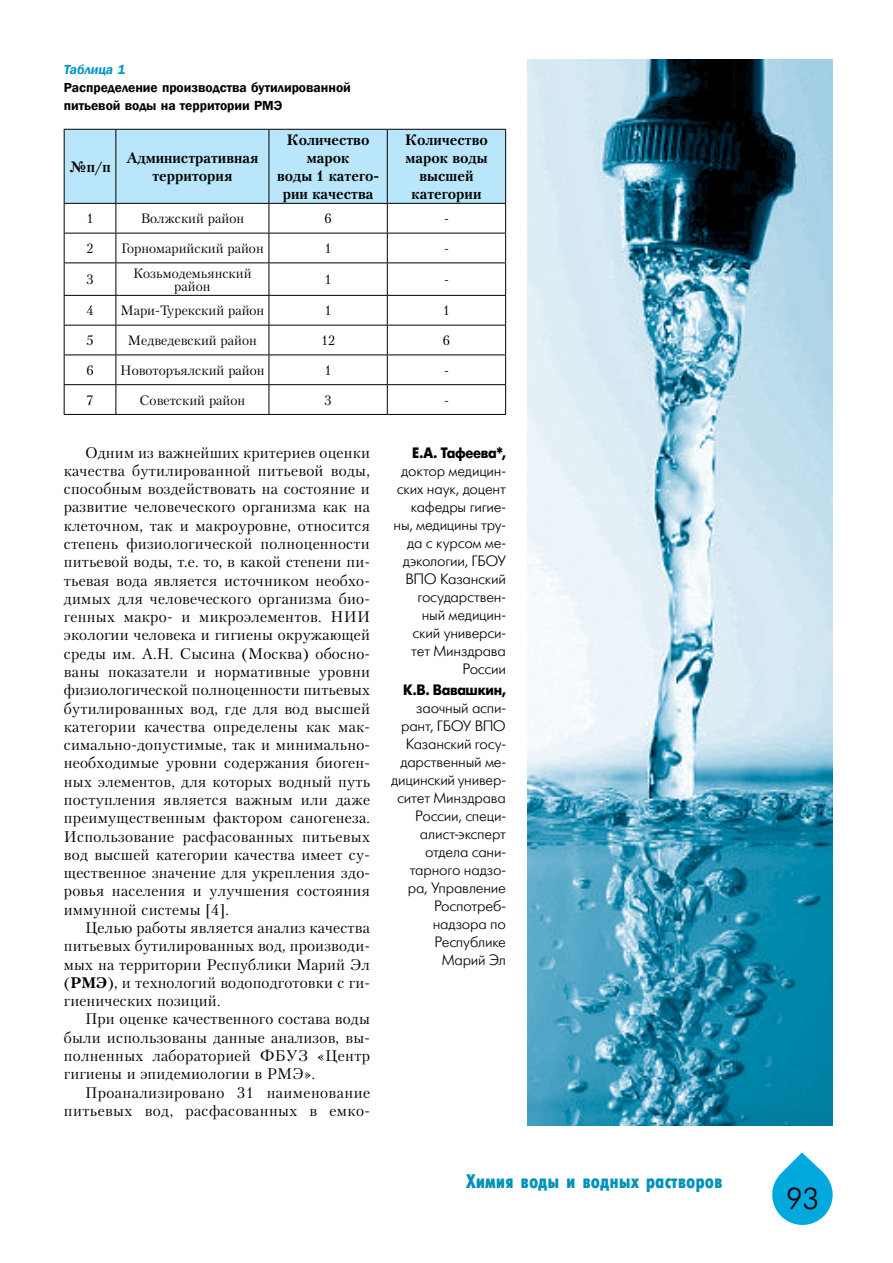
<style>
.page{position:relative;width:893px;height:1263px;background:#fff}
.page>*{position:absolute;margin:0;border:0;box-sizing:border-box;transform-origin:0 0}
.t1{font:30px "Futuris Cyrillic";color:#000}
.t2{font:19.5px "Futuris X Cond C";color:#0092b8}
.t3{font:15.3px/18.3px "Petersburg C";letter-spacing:.015em;color:#000;text-align:justify}
.t4{font:15px/18px "Futuris C";letter-spacing:-.015em;color:#000;text-align:right}
.t5{font:700 15px/18px "Petersburg C";color:#000;text-align:center}
.t6{font:700 15px "Futuris C";letter-spacing:-.02em;color:#000;scale:.9 1}
.t7{font:13.5px/13.5px "Petersburg C";color:#000;text-align:center}
.t8{font:600 13.5px/18.3px "Franklin Gothic";color:#000}
.t9{font:italic 600 13.5px "Franklin Gothic";color:#0094c1}
.s1{font-weight:700}
</style>
<div class="page">
<svg style="left:772px;top:1152px;width:61px;height:73px"></svg>
<svg style="left:64px;top:129px;width:442px;height:133px"></svg>
<hr style="left:64px;top:262px;width:52px;height:1px;background:#000">
<hr style="left:64px;top:263px;width:1px;height:32px;background:#000">
<hr style="left:116px;top:262px;width:153px;height:1px;background:#000">
<hr style="left:115px;top:263px;width:1px;height:32px;background:#000">
<hr style="left:269px;top:262px;width:118px;height:1px;background:#000">
<hr style="left:269px;top:263px;width:1px;height:32px;background:#000">
<hr style="left:387px;top:262px;width:119px;height:1px;background:#000">
<hr style="left:387px;top:263px;width:1px;height:32px;background:#000">
<hr style="left:505px;top:263px;width:1px;height:32px;background:#000">
<hr style="left:64px;top:295px;width:52px;height:1px;background:#000">
<hr style="left:116px;top:295px;width:153px;height:1px;background:#000">
<hr style="left:269px;top:295px;width:118px;height:1px;background:#000">
<hr style="left:387px;top:295px;width:119px;height:1px;background:#000">
<hr style="left:64px;top:325px;width:52px;height:1px;background:#000">
<hr style="left:116px;top:325px;width:153px;height:1px;background:#000">
<hr style="left:269px;top:325px;width:118px;height:1px;background:#000">
<hr style="left:387px;top:325px;width:119px;height:1px;background:#000">
<hr style="left:64px;top:354px;width:52px;height:1px;background:#000">
<hr style="left:116px;top:354px;width:153px;height:1px;background:#000">
<hr style="left:269px;top:354px;width:118px;height:1px;background:#000">
<hr style="left:387px;top:354px;width:119px;height:1px;background:#000">
<hr style="left:64px;top:384px;width:52px;height:1px;background:#000">
<svg style="left:64px;top:296px;width:1px;height:118px"></svg>
<hr style="left:116px;top:384px;width:153px;height:1px;background:#000">
<svg style="left:115px;top:296px;width:1px;height:118px"></svg>
<hr style="left:269px;top:384px;width:118px;height:1px;background:#000">
<svg style="left:269px;top:296px;width:1px;height:118px"></svg>
<hr style="left:387px;top:384px;width:119px;height:1px;background:#000">
<svg style="left:387px;top:296px;width:1px;height:118px"></svg>
<svg style="left:505px;top:296px;width:1px;height:118px"></svg>
<hr style="left:64px;top:414px;width:52px;height:1px;background:#000">
<hr style="left:116px;top:414px;width:153px;height:1px;background:#000">
<hr style="left:269px;top:414px;width:118px;height:1px;background:#000">
<hr style="left:387px;top:414px;width:119px;height:1px;background:#000">
<img style="left:527px;top:60px;width:306px;height:1066px">
<p class="t9" style="left:64px;top:60px;width:63px">Таблица 1</p>
<p class="t8" style="left:64px;top:78px;width:289px">Распределение производства бутилированной питьевой воды на территории РМЭ</p>
<p class="t5" style="left:69px;top:158px;width:43px">№п/п</p>
<p class="t5" style="left:126px;top:149px;width:133px">Административная территория</p>
<p class="t5" style="left:277px;top:131px;width:104px">Количество марок<br>воды 1 катего&shy;рии качества</p>
<p class="t5" style="left:405px;top:131px;width:84px">Количество марок воды высшей категории</p>
<p class="t7" style="left:86px;top:212px;width:9px">1</p>
<p class="t7" style="left:141px;top:212px;width:105px">Волжский район</p>
<p class="t7" style="left:325px;top:212px;width:9px">6</p>
<p class="t7" style="left:444px;top:212px;width:6px">-</p>
<p class="t7" style="left:86px;top:242px;width:9px">2</p>
<p class="t7" style="left:121px;top:242px;width:144px">Горномарийский район</p>
<p class="t7" style="left:325px;top:242px;width:9px">1</p>
<p class="t7" style="left:444px;top:242px;width:6px">-</p>
<p class="t7" style="left:86px;top:273px;width:9px">3</p>
<p class="t7" style="left:133px;top:266px;width:120px">Козьмодемьянский район</p>
<p class="t7" style="left:325px;top:273px;width:9px">1</p>
<p class="t7" style="left:444px;top:273px;width:6px">-</p>
<p class="t7" style="left:86px;top:304px;width:9px">4</p>
<p class="t7" style="left:120px;top:304px;width:145px">Мари-Турекский район</p>
<p class="t7" style="left:325px;top:304px;width:9px">1</p>
<p class="t7" style="left:443px;top:304px;width:9px">1</p>
<p class="t7" style="left:86px;top:334px;width:9px">5</p>
<p class="t7" style="left:128px;top:334px;width:130px">Медведевский район</p>
<p class="t7" style="left:321px;top:334px;width:16px">12</p>
<p class="t7" style="left:443px;top:334px;width:9px">6</p>
<p class="t7" style="left:86px;top:363px;width:9px">6</p>
<p class="t7" style="left:120px;top:363px;width:146px">Новоторъялский район</p>
<p class="t7" style="left:325px;top:363px;width:9px">1</p>
<p class="t7" style="left:444px;top:363px;width:6px">-</p>
<p class="t7" style="left:86px;top:393px;width:9px">7</p>
<p class="t7" style="left:140px;top:393px;width:107px">Советский район</p>
<p class="t7" style="left:325px;top:393px;width:9px">3</p>
<p class="t7" style="left:444px;top:393px;width:6px">-</p>
<p class="t6" style="left:412px;top:444px;width:106px">Е.А. Тафеева*,</p>
<p class="t4" style="left:394px;top:462px;width:114px">доктор медицин&shy;ских наук, доцент кафедры гигие&shy;ны, медицины тру&shy;да с курсом ме&shy;дэкологии, ГБОУ<br>ВПО Казанский государствен&shy;ный медицин&shy;ский универси&shy;тет Минздрава<br>России</p>
<p class="t6" style="left:403px;top:682px;width:116px">К.В. Вавашкин,</p>
<p class="t4" style="left:391px;top:699px;width:116px">заочный аспи&shy;рант, ГБОУ ВПО<br>Казанский госу&shy;дарственный ме&shy;дицинский универ&shy;ситет Минздрава<br>России, специ&shy;алист-эксперт отдела сани&shy;тарного надзо&shy;ра, Управление<br>Роспотреб&shy;надзора по<br>Республике<br>Марий Эл</p>
<p class="t3" style="left:64px;top:443px;width:308px;text-indent:21px">Одним из важнейших критериев оценки качества бутилированной питьевой воды, способным воздействовать на состояние и развитие человеческого организма как на клеточном, так и макроуровне, относится степень физиологической полноценности питьевой воды, т.е. то, в какой степени пи&shy;тьевая вода является источником необхо&shy;димых для человеческого организма био&shy;генных макро- и микроэлементов. НИИ экологии человека и гигиены окружающей среды им. А.Н. Сысина (Москва) обосно&shy;ваны показатели и нормативные уровни физиологической полноценности питьевых бутилированных вод, где для вод высшей категории качества определены как мак&shy;симально-допустимые, так и минимально&shy;необходимые уровни содержания биоген&shy;ных элементов, для которых водный путь поступления является важным или даже преимущественным фактором саногенеза.<br>Использование расфасованных питьевых вод высшей категории качества имеет су&shy;щественное значение для укрепления здо&shy;ровья населения и улучшения состояния иммунной системы [4].</p>
<p class="t3" style="left:64px;top:918px;width:308px;text-indent:21px">Целью работы является анализ качества питьевых бутилированных вод, производи&shy;мых на территории Республики Марий Эл (<span class="s1">РМЭ</span>), и технологий водоподготовки с ги&shy;гиенических позиций.</p>
<p class="t3" style="left:64px;top:1010px;width:308px;text-indent:21px">При оценке качественного состава воды были использованы данные анализов, вы&shy;полненных лабораторией ФБУЗ «Центр гигиены и эпидемиологии в РМЭ».</p>
<p class="t3" style="left:64px;top:1083px;width:308px;text-align:right">Проанализировано 31 наименование питьевых вод, расфасованных в емко-</p>
<p class="t2" style="left:466px;top:1170px;width:258px">Химия воды и водных растворов</p>
<h1 class="t1" style="left:786px;top:1183px;width:34px">93</h1>
</div>
